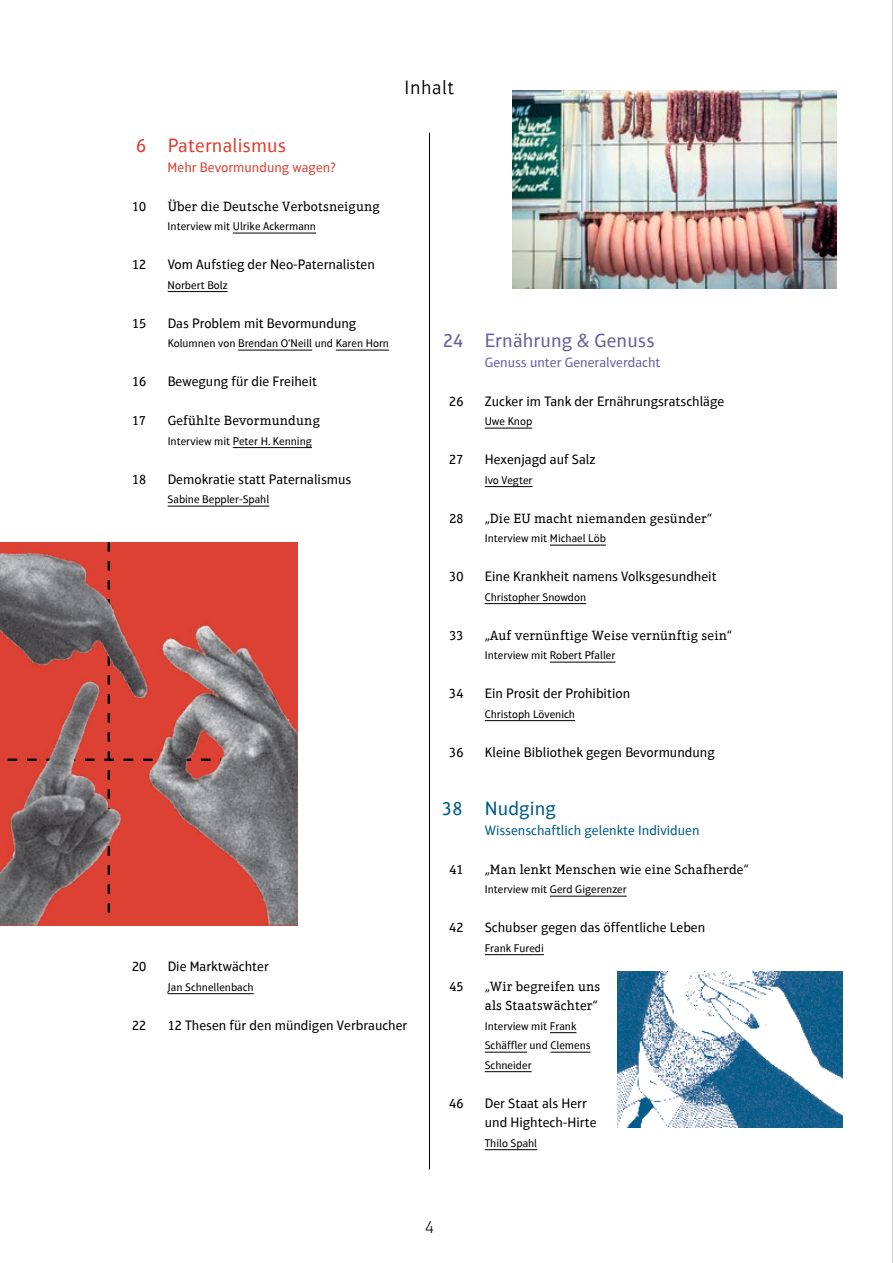
<style>
.page{position:relative;width:893px;height:1263px;background:#fff}
.page>*{position:absolute;margin:0;border:0;box-sizing:border-box;transform-origin:0 0}
.t1{font:19.5px "Aptifer Sans Com";letter-spacing:.01em;color:#675f9e}
.t2{font:19.5px "Aptifer Sans Com";letter-spacing:.01em;color:#dc4133}
.t3{font:19.5px "Aptifer Sans Com";letter-spacing:.01em;color:#005b89}
.t4{font:300 19.5px "Aptifer Sans Com";letter-spacing:.03em;color:#000}
.t5{font:100 18px "Aptifer Sans Com";color:#000}
.t6{font:13.8px/19.5px "Aptifer Sans Com";color:#000}
.t7{font:13.8px "Aptifer Sans Com";color:#005b89}
.t8{font:13.8px "Aptifer Sans Com";color:#675f9e}
.t9{font:13.8px "Aptifer Sans Com";color:#dc4133}
.t10{font:13.5px/19.5px "Aptifer Slab Com";letter-spacing:.01em;color:#000}
.t11{font:11.25px/19.5px "Aptifer Sans Com";color:#000}
</style>
<div class="page">
<hr style="left:233px;top:233px;width:83px;height:1px;background:#000">
<hr style="left:168px;top:291px;width:60px;height:1px;background:#000">
<hr style="left:238px;top:350px;width:74px;height:1px;background:#000">
<hr style="left:336px;top:350px;width:53px;height:1px;background:#000">
<hr style="left:233px;top:447px;width:79px;height:1px;background:#000">
<hr style="left:168px;top:506px;width:101px;height:1px;background:#000">
<hr style="left:168px;top:993px;width:86px;height:1px;background:#000">
<hr style="left:485px;top:428px;width:47px;height:1px;background:#000">
<hr style="left:485px;top:486px;width:48px;height:1px;background:#000">
<hr style="left:550px;top:545px;width:56px;height:1px;background:#000">
<hr style="left:485px;top:603px;width:101px;height:1px;background:#000">
<hr style="left:550px;top:662px;width:65px;height:1px;background:#000">
<hr style="left:485px;top:720px;width:90px;height:1px;background:#000">
<hr style="left:550px;top:896px;width:77px;height:1px;background:#000">
<hr style="left:485px;top:954px;width:59px;height:1px;background:#000">
<svg style="left:550px;top:1032px;width:26px;height:1px"></svg>
<hr style="left:485px;top:1052px;width:42px;height:1px;background:#000">
<hr style="left:551px;top:1052px;width:40px;height:1px;background:#000">
<hr style="left:485px;top:1071px;width:47px;height:1px;background:#000">
<hr style="left:485px;top:1149px;width:52px;height:1px;background:#000">
<hr style="left:429px;top:133px;width:1px;height:1036px;background:#000">
<div style="left:0;top:542px;width:298px;height:36px;background:#dc4133"></div>
<img style="left:0;top:712px;width:79px;height:213px">
<img style="left:79px;top:578px;width:219px;height:347px">
<img style="left:0;top:543px;width:153px;height:169px">
<img style="left:512px;top:90px;width:325px;height:199px">
<img style="left:617px;top:971px;width:226px;height:156px">
<hr style="left:892px;top:0;width:1px;height:1263px;background:#a7a9ac">
<h1 class="t2" style="left:136px;top:134px;width:151px">6 Paternalismus</h1>
<p class="t9" style="left:168px;top:159px;width:170px">Mehr Bevormundung wagen?</p>
<p class="t10" style="left:132px;top:196px;width:16px">10</p>
<p class="t10" style="left:168px;top:196px;width:214px">Über die Deutsche Verbotsneigung</p>
<p class="t11" style="left:168px;top:216px;width:150px">Interview mit Ulrike Ackermann</p>
<p class="t6" style="left:132px;top:255px;width:16px">12</p>
<p class="t6" style="left:168px;top:255px;width:209px">Vom Aufstieg der Neo-Paternalisten</p>
<p class="t11" style="left:168px;top:275px;width:61px">Norbert Bolz</p>
<p class="t6" style="left:132px;top:313px;width:16px">15</p>
<p class="t6" style="left:168px;top:313px;width:190px">Das Problem mit Bevormundung</p>
<p class="t11" style="left:168px;top:333px;width:223px">Kolumnen von Brendan O‘Neill und Karen Horn</p>
<p class="t6" style="left:132px;top:372px;width:16px">16</p>
<p class="t6" style="left:168px;top:372px;width:151px">Bewegung für die Freiheit</p>
<p class="t10" style="left:132px;top:411px;width:16px">17</p>
<p class="t10" style="left:168px;top:411px;width:154px">Gefühlte Bevormundung</p>
<p class="t11" style="left:168px;top:431px;width:146px">Interview mit Peter H. Kenning</p>
<p class="t6" style="left:132px;top:469px;width:16px">18</p>
<p class="t6" style="left:168px;top:469px;width:185px">Demokratie statt Paternalismus</p>
<p class="t11" style="left:168px;top:489px;width:103px">Sabine Beppler-Spahl</p>
<h1 class="t4" style="left:405px;top:76px;width:51px">Inhalt</h1>
<h1 class="t1" style="left:443px;top:329px;width:213px">24 Ernährung &amp; Genuss</h1>
<p class="t8" style="left:485px;top:354px;width:177px">Genuss unter Generalverdacht</p>
<p class="t6" style="left:449px;top:391px;width:16px">26</p>
<p class="t6" style="left:485px;top:391px;width:241px">Zucker im Tank der Ernährungsratschläge</p>
<p class="t11" style="left:485px;top:411px;width:49px">Uwe Knop</p>
<p class="t6" style="left:449px;top:450px;width:16px">27</p>
<p class="t6" style="left:485px;top:450px;width:112px">Hexenjagd auf Salz</p>
<p class="t11" style="left:485px;top:470px;width:49px">Ivo Vegter</p>
<p class="t10" style="left:449px;top:508px;width:16px">28</p>
<p class="t10" style="left:485px;top:508px;width:229px">„Die EU macht niemanden gesünder“</p>
<p class="t11" style="left:485px;top:528px;width:123px">Interview mit Michael Löb</p>
<p class="t6" style="left:449px;top:567px;width:16px">30</p>
<p class="t6" style="left:485px;top:567px;width:233px">Eine Krankheit namens Volksgesundheit</p>
<p class="t11" style="left:485px;top:587px;width:103px">Christopher Snowdon</p>
<p class="t10" style="left:449px;top:625px;width:16px">33</p>
<p class="t10" style="left:485px;top:625px;width:249px">„Auf vernünftige Weise vernünftig sein“</p>
<p class="t11" style="left:485px;top:645px;width:132px">Interview mit Robert Pfaller</p>
<p class="t6" style="left:449px;top:684px;width:16px">34</p>
<p class="t6" style="left:485px;top:684px;width:147px">Ein Prosit der Prohibition</p>
<p class="t11" style="left:485px;top:704px;width:92px">Christoph Lövenich</p>
<p class="t6" style="left:449px;top:742px;width:16px">36</p>
<p class="t6" style="left:485px;top:742px;width:232px">Kleine Bibliothek gegen Bevormundung</p>
<p class="t6" style="left:132px;top:957px;width:16px">20</p>
<p class="t6" style="left:168px;top:957px;width:103px">Die Marktwächter</p>
<p class="t11" style="left:168px;top:977px;width:88px">Jan Schnellenbach</p>
<p class="t6" style="left:132px;top:1015px;width:16px">22</p>
<p class="t6" style="left:168px;top:1015px;width:241px">12 Thesen für den mündigen Verbraucher</p>
<h1 class="t3" style="left:442px;top:797px;width:115px">38 Nudging</h1>
<p class="t7" style="left:485px;top:822px;width:216px">Wissenschaftlich gelenkte Individuen</p>
<p class="t10" style="left:449px;top:859px;width:16px">41</p>
<p class="t10" style="left:485px;top:859px;width:265px">„Man lenkt Menschen wie eine Schafherde“</p>
<p class="t11" style="left:485px;top:879px;width:143px">Interview mit Gerd Gigerenzer</p>
<p class="t6" style="left:449px;top:918px;width:16px">42</p>
<p class="t6" style="left:485px;top:918px;width:222px">Schubser gegen das öffentliche Leben</p>
<p class="t11" style="left:485px;top:938px;width:61px">Frank Furedi</p>
<p class="t10" style="left:449px;top:976px;width:16px">45</p>
<p class="t10" style="left:485px;top:976px;width:117px">„Wir begreifen uns als Staatswächter“</p>
<p class="t11" style="left:485px;top:1016px;width:107px">Interview mit Frank<br>Schäffler und Clemens<br>Schneider</p>
<p class="t6" style="left:449px;top:1093px;width:16px">46</p>
<p class="t6" style="left:485px;top:1093px;width:113px">Der Staat als Herr und Hightech-Hirte</p>
<p class="t11" style="left:485px;top:1133px;width:54px">Thilo Spahl</p>
<h2 class="t5" style="left:425px;top:1217px;width:10px">4</h2>
</div>
